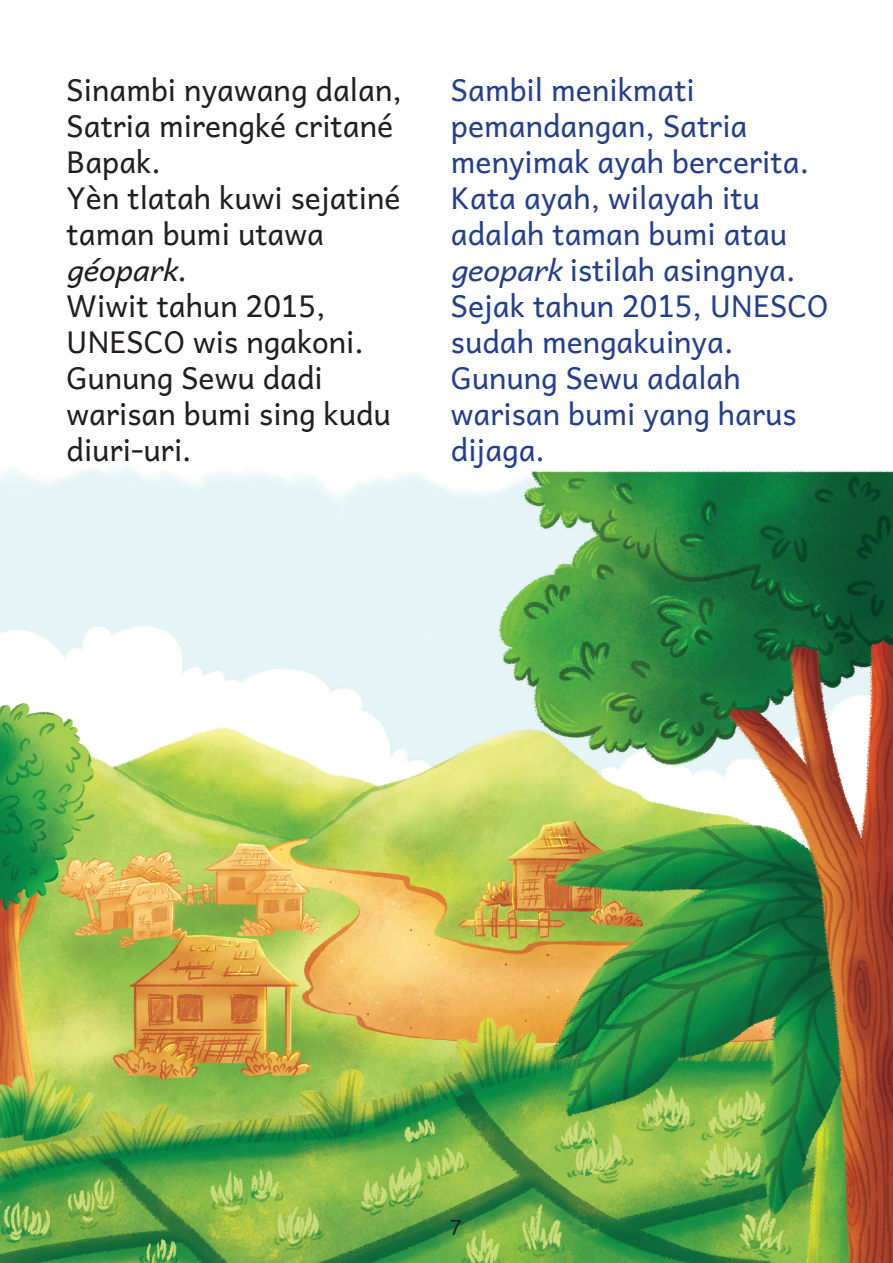
<style>
.page{position:relative;width:893px;height:1263px;background:#fff}
.page>*{position:absolute;margin:0;border:0;box-sizing:border-box;transform-origin:0 0}
.t1{font:30px/36px "Andika";color:#253f8e}
.t2{font:30px/36px "Andika";color:#231f20}
.t3{font:21px "Andika";color:#231f20}
.s1{font-style:italic}
</style>
<div class="page">
<img style="left:0;top:466px;width:893px;height:797px">
<p class="t2" style="left:67px;top:72px;width:337px">Sinambi nyawang dalan,<br>Satria mirengké critané<br>Bapak.<br>Yèn tlatah kuwi sejatiné taman bumi utawa <span class="s1">géopark</span>.<br>Wiwit tahun 2015,<br>UNESCO wis ngakoni.<br>Gunung Sewu dadi warisan bumi sing kudu diuri-uri.</p>
<p class="t1" style="left:451px;top:72px;width:379px">Sambil menikmati pemandangan, Satria menyimak ayah bercerita.<br>Kata ayah, wilayah itu adalah taman bumi atau <span class="s1">geopark</span> istilah asingnya.<br>Sejak tahun 2015, UNESCO sudah mengakuinya.<br>Gunung Sewu adalah warisan bumi yang harus dijaga.</p>
<p class="t3" style="left:450px;top:1215px;width:14px">7</p>
</div>
